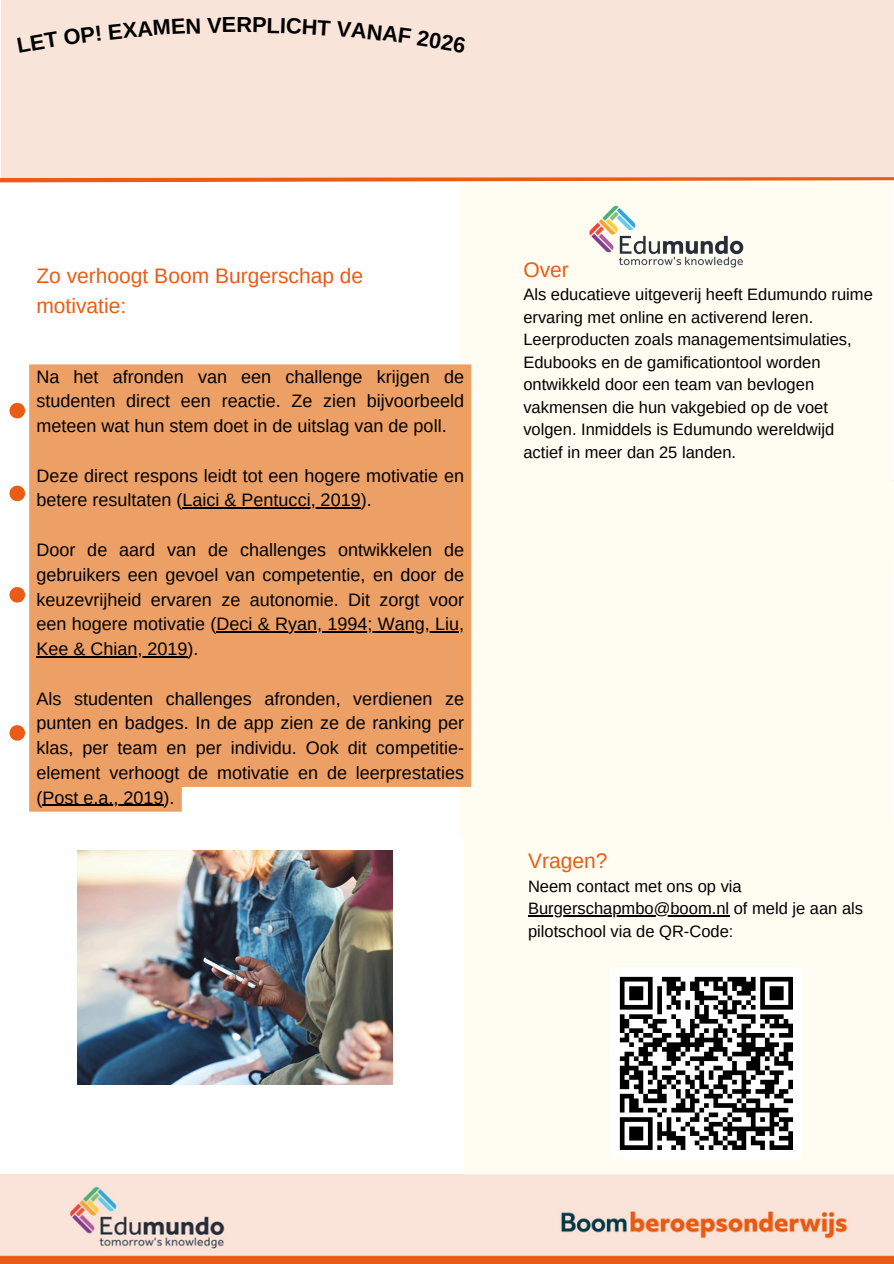
<style>
.page{position:relative;width:894px;height:1264px;background:#fff}
.page>*{position:absolute;margin:0;border:0;box-sizing:border-box;transform-origin:0 0}
.t1{font:700 21.75px "Arimo";color:#000}
.t2{font:21px/29.2px "Arimo";color:#ea5b16}
.t3{font:18px/24.8px "Arimo";color:#000}
.t4{font:16.5px/22.5px "Arimo";color:#000}
</style>
<div class="page">
<div style="left:461px;top:185px;width:430px;height:296px;background:#fffdf1"></div>
<hr style="left:459px;top:180px;width:2px;height:384px;background:#fffdf1">
<hr style="left:891px;top:180px;width:2px;height:384px;background:#fffdf1">
<svg style="left:0;top:173px;width:893px;height:12px"></svg>
<svg style="left:460px;top:481px;width:431px;height:354px;fill:#fffdf1"></svg>
<hr style="left:459px;top:481px;width:2px;height:353px;background:#fffdf1">
<hr style="left:891px;top:481px;width:2px;height:353px;background:#fffdf1">
<img style="left:0;top:1174px;width:893px;height:88px">
<div style="left:466px;top:821px;width:427px;height:353px;background:#fffdf1"></div>
<hr style="left:528px;top:915px;width:201px;height:1px;background:#000">
<hr style="left:464px;top:821px;width:2px;height:353px;background:#fffdf1">
<svg style="left:10px;top:403px;width:15px;height:15px"></svg>
<svg style="left:10px;top:485px;width:15px;height:16px"></svg>
<svg style="left:10px;top:587px;width:15px;height:15px"></svg>
<svg style="left:10px;top:725px;width:15px;height:15px"></svg>
<div style="left:610px;top:967px;width:192px;height:192px;background:#fff"></div>
<svg style="left:619px;top:976px;width:174px;height:174px"></svg>
<img style="left:585px;top:204px;width:160px;height:65px">
<img style="left:77px;top:850px;width:315px;height:234px">
<div style="left:1px;top:0;width:892px;height:178px;background:#f9e4d9"></div>
<div style="left:29px;top:364px;width:442px;height:447px;background:#eda066"></div>
<hr style="left:182px;top:507px;width:179px;height:1px;background:#000">
<hr style="left:216px;top:631px;width:248px;height:1px;background:#000">
<hr style="left:36px;top:656px;width:151px;height:1px;background:#000">
<hr style="left:42px;top:804px;width:121px;height:1px;background:#000">
<div style="left:15px;top:1px;width:454px;height:55px;background:#f9e4d9"></div>
<p class="t1" style="left:236px;top:13px;width:17px">R</p>
<p class="t2" style="left:36px;top:261px;width:328px">Zo verhoogt Boom Burgerschap de motivatie:</p>
<p class="t3" style="left:36px;top:364px;width:429px;text-align:justify">Na het afronden van een challenge krijgen de studenten direct een reactie. Ze zien bijvoorbeeld meteen wat hun stem doet in de uitslag van de poll.</p>
<p class="t3" style="left:36px;top:463px;width:429px">Deze direct respons leidt tot een hogere motivatie en betere resultaten (Laici &amp; Pentucci, 2019).</p>
<p class="t3" style="left:36px;top:537px;width:429px">Door de aard van de challenges ontwikkelen de gebruikers een gevoel van competentie, en door de</p>
<p class="t3" style="left:36px;top:587px;width:429px">keuzevrijheid ervaren ze autonomie. Dit zorgt voor een hogere motivatie (Deci &amp; Ryan, 1994; Wang, Liu,</p>
<p class="t3" style="left:36px;top:636px;width:164px">Kee &amp; Chian, 2019).</p>
<p class="t3" style="left:36px;top:686px;width:429px;text-align:justify">Als studenten challenges afronden, verdienen ze punten en badges. In de app zien ze de ranking per klas, per team en per individu. Ook dit competitie&shy;element verhoogt de motivatie en de leerprestaties (Post e.a., 2019).</p>
<p class="t2" style="left:523px;top:255px;width:47px">Over</p>
<h1 class="t4" style="left:523px;top:283px;width:351px">Als educatieve uitgeverij heeft Edumundo ruime ervaring met online en activerend leren.<br>Leerproducten zoals managementsimulaties, Edubooks en de gamificationtool worden ontwikkeld door een team van bevlogen vakmensen die hun vakgebied op de voet volgen. Inmiddels is Edumundo wereldwijd actief in meer dan 25 landen.</h1>
<p class="t2" style="left:528px;top:846px;width:81px">Vragen?</p>
<p class="t4" style="left:528px;top:874px;width:215px">Neem contact met ons op via</p>
<h2 class="t4" style="left:528px;top:897px;width:336px">Burgerschapmbo@boom.nl of meld je aan als pilotschool via de QR-Code:</h2>
</div>
